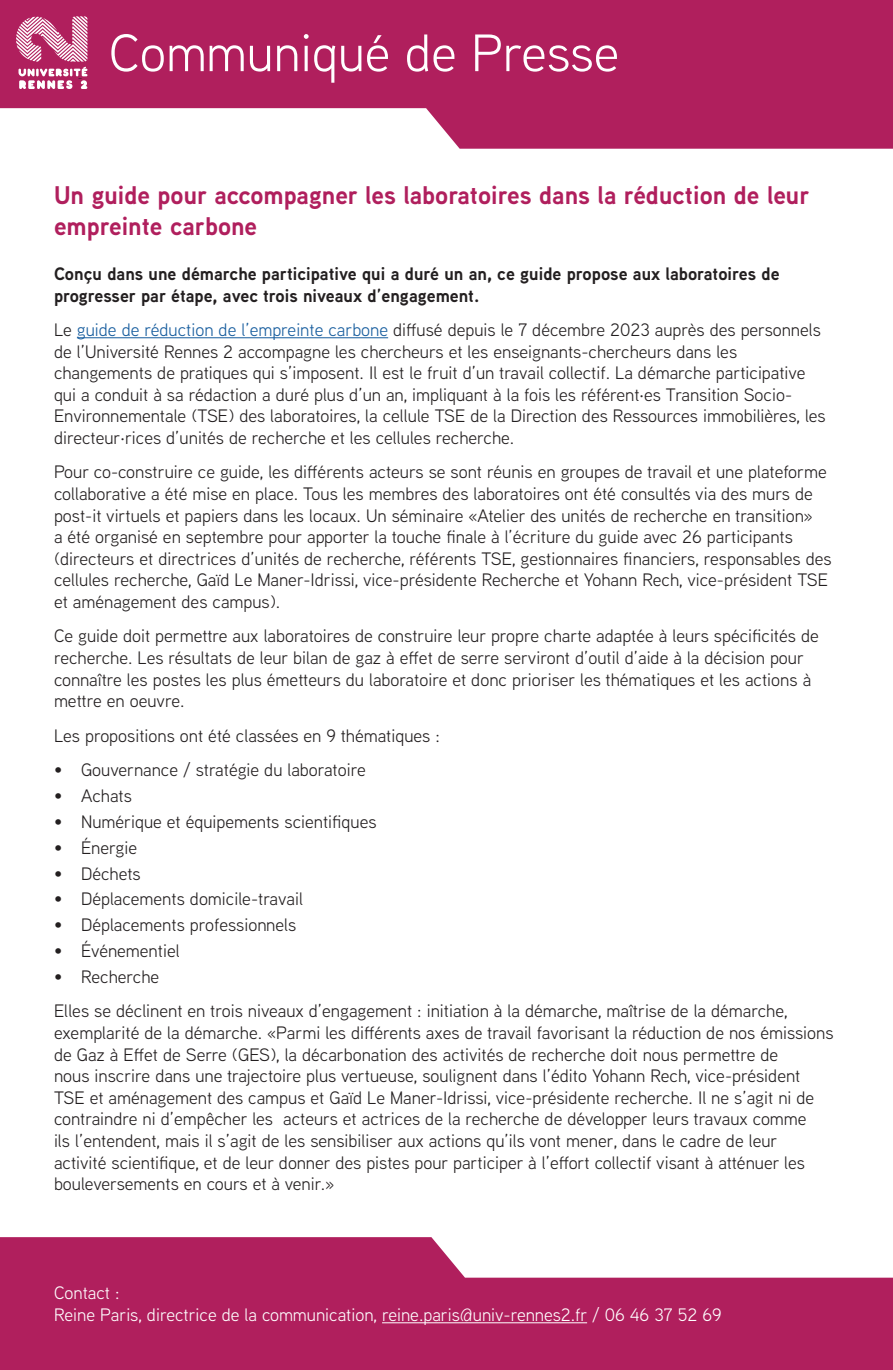
<style>
.page{position:relative;width:893px;height:1370px;background:#fff}
.page>*{position:absolute;margin:0;border:0;box-sizing:border-box;transform-origin:0 0}
.t1{font:52.5px "Aaux Next";color:#fff}
.t2{font:700 25.5px/30.6px "Aaux Next";color:#b01f5d}
.t3{font:18px/21.6px "Aaux Next";color:#231f20}
.t4{font:700 18px/21.6px "Aaux Next";color:#231f20}
.t5{font:18px/21.6px "Aaux Next";color:#fff}
.s1{color:#175d9e}
</style>
<div class="page">
<svg style="left:0;top:0;width:893px;height:149px;background:#bb3e74"></svg>
<svg style="left:0;top:1237px;width:893px;height:132px;fill:#b01f5d"></svg>
<svg style="left:16px;top:16px;width:71px;height:73px"></svg>
<hr style="left:382px;top:1322px;width:205px;height:1px;background:#fff">
<hr style="left:77px;top:337px;width:311px;height:1px;background:#175d9e">
<h1 class="t1" style="left:109px;top:18px;width:512px">Communiqué de Presse</h1>
<h2 class="t2" style="left:54px;top:180px;width:757px">Un guide pour accompagner les laboratoires dans la réduction de leur empreinte carbone</h2>
<p class="t4" style="left:54px;top:262px;width:727px">Conçu dans une démarche participative qui a duré un an, ce guide propose aux laboratoires de progresser par étape, avec trois niveaux d’engagement.</p>
<p class="t3" style="left:54px;top:318px;width:773px">Le <span class="s1">guide de réduction de l’empreinte carbone</span> diffusé depuis le 7 décembre 2023 auprès des personnels de l’Université Rennes 2 accompagne les chercheurs et les enseignants-chercheurs dans les changements de pratiques qui s’imposent. Il est le fruit d’un travail collectif. La démarche participative qui a conduit à sa rédaction a duré plus d’un an, impliquant à la fois les référent·es Transition Socio-Environnementale (TSE) des laboratoires, la cellule TSE de la Direction des Ressources immobilières, les directeur·rices d’unités de recherche et les cellules recherche.</p>
<p class="t3" style="left:54px;top:460px;width:779px">Pour co-construire ce guide, les différents acteurs se sont réunis en groupes de travail et une plateforme collaborative a été mise en place. Tous les membres des laboratoires ont été consultés via des murs de post-it virtuels et papiers dans les locaux. Un séminaire «Atelier des unités de recherche en transition»<br>a été organisé en septembre pour apporter la touche finale à l’écriture du guide avec 26 participants (directeurs et directrices d’unités de recherche, référents TSE, gestionnaires financiers, responsables des cellules recherche, Gaïd Le Maner-Idrissi, vice-présidente Recherche et Yohann Rech, vice-président TSE et aménagement des campus).</p>
<p class="t3" style="left:54px;top:624px;width:766px">Ce guide doit permettre aux laboratoires de construire leur propre charte adaptée à leurs spécificités de recherche. Les résultats de leur bilan de gaz à effet de serre serviront d’outil d’aide à la décision pour connaître les postes les plus émetteurs du laboratoire et donc prioriser les thématiques et les actions à mettre en oeuvre.</p>
<p class="t3" style="left:54px;top:724px;width:387px">Les propositions ont été classées en 9 thématiques :</p>
<p class="t3" style="left:54px;top:758px;width:313px">• Gouvernance / stratégie du laboratoire</p>
<p class="t3" style="left:54px;top:784px;width:79px">• Achats</p>
<p class="t3" style="left:54px;top:810px;width:324px">• Numérique et équipements scientifiques</p>
<p class="t3" style="left:54px;top:835px;width:85px">• Énergie</p>
<p class="t3" style="left:54px;top:861px;width:88px">• Déchets</p>
<p class="t3" style="left:54px;top:887px;width:250px">• Déplacements domicile-travail</p>
<p class="t3" style="left:54px;top:913px;width:244px">• Déplacements professionnels</p>
<p class="t3" style="left:54px;top:939px;width:127px">• Événementiel</p>
<p class="t3" style="left:54px;top:958px;width:735px;line-height:34.3px">• Recherche<br>Elles se déclinent en trois niveaux d’engagement : initiation à la démarche, maîtrise de la démarche,</p>
<p class="t3" style="left:54px;top:1021px;width:781px">exemplarité de la démarche. «Parmi les différents axes de travail favorisant la réduction de nos émissions de Gaz à Effet de Serre (GES), la décarbonation des activités de recherche doit nous permettre de<br>nous inscrire dans une trajectoire plus vertueuse, soulignent dans l’édito Yohann Rech, vice-président TSE et aménagement des campus et Gaïd Le Maner-Idrissi, vice-présidente recherche. Il ne s’agit ni de contraindre ni d’empêcher les acteurs et actrices de la recherche de développer leurs travaux comme<br>ils l’entendent, mais il s’agit de les sensibiliser aux actions qu’ils vont mener, dans le cadre de leur activité scientifique, et de leur donner des pistes pour participer à l’effort collectif visant à atténuer les bouleversements en cours et à venir.»</p>
<p class="t5" style="left:54px;top:1281px;width:669px">Contact :<br>Reine Paris, directrice de la communication, reine.paris@univ-rennes2.fr / 06 46 37 52 69</p>
</div>
